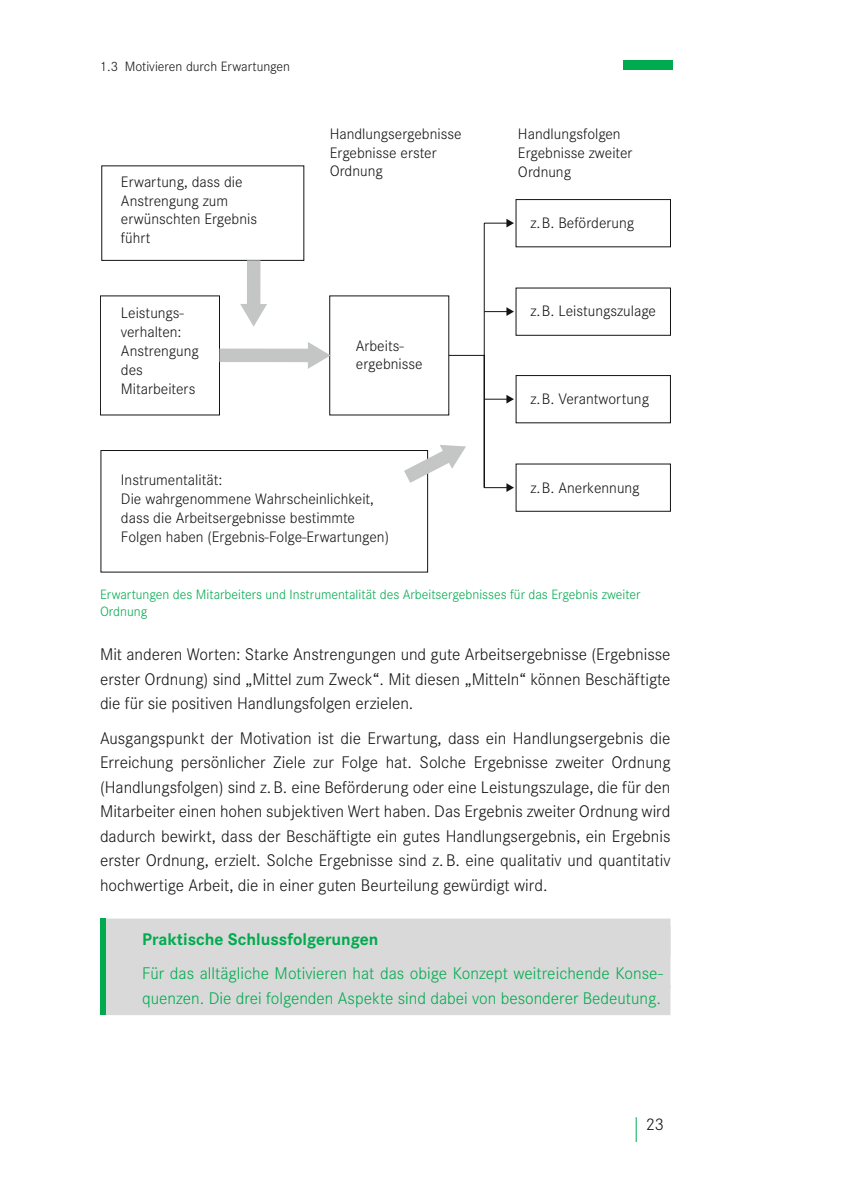
<style>
.page{position:relative;width:843px;height:1191px;background:#fff}
.page>*{position:absolute;margin:0;border:0;box-sizing:border-box;transform-origin:0 0}
.t1{font:300 17.5px/24.5px "Corporate S";color:#131413;text-align:justify}
.t2{font:300 17.5px/24.5px "Corporate S";color:#00aa4e}
.t3{font:700 17.5px "Corporate S";color:#00aa4e}
.t4{font:300 15.75px/18.9px "Corporate S";color:#131413}
.t5{font:300 14px/16.8px "Corporate S";color:#00aa4e}
.t6{font:300 14px "Corporate S";color:#131413}
</style>
<div class="page">
<div style="left:623px;top:60px;width:50px;height:10px;background:#00aa4e"></div>
<svg style="left:636px;top:1117px;width:1px;height:25px"></svg>
<div style="left:100px;top:918px;width:570px;height:35px;background:#d9d9d9"></div>
<div style="left:100px;top:953px;width:570px;height:35px;background:#d9d9d9"></div>
<div style="left:100px;top:985px;width:570px;height:30px;background:#d9d9d9"></div>
<div style="left:101px;top:165px;width:203px;height:96px;border:1px solid #131413"></div>
<div style="left:100px;top:295px;width:120px;height:120px;border:1px solid #131413"></div>
<div style="left:100px;top:450px;width:328px;height:122px;border:1px solid #131413"></div>
<div style="left:329px;top:295px;width:120px;height:120px;border:1px solid #131413"></div>
<svg style="left:240px;top:260px;width:27px;height:67px"></svg>
<svg style="left:219px;top:342px;width:112px;height:27px"></svg>
<div style="left:516px;top:199px;width:155px;height:48px;border:1px solid #131413"></div>
<div style="left:516px;top:288px;width:155px;height:48px;border:1px solid #131413"></div>
<div style="left:516px;top:375px;width:155px;height:48px;border:1px solid #131413"></div>
<div style="left:516px;top:463px;width:155px;height:49px;border:1px solid #131413"></div>
<svg style="left:404px;top:219px;width:110px;height:273px"></svg>
<div style="left:100px;top:918px;width:6px;height:97px;background:#00aa4e"></div>
<p class="t6" style="left:100px;top:58px;width:192px">1.3 Motivieren durch Erwartungen</p>
<p class="t4" style="left:121px;top:172px;width:138px">Erwartung, dass die<br>Anstrengung zum erwünschten Ergebnis führt</p>
<p class="t4" style="left:121px;top:304px;width:79px">Leistungs&shy;verhalten:<br>Anstrengung des<br>Mitarbeiters</p>
<p class="t4" style="left:330px;top:124px;width:133px">Handlungsergebnisse<br>Ergebnisse erster<br>Ordnung</p>
<p class="t4" style="left:518px;top:125px;width:116px">Handlungsfolgen<br>Ergebnisse zweiter<br>Ordnung</p>
<p class="t4" style="left:530px;top:213px;width:105px">z.B. Beförderung</p>
<p class="t4" style="left:356px;top:336px;width:68px">Arbeits&shy;ergebnisse</p>
<p class="t4" style="left:530px;top:302px;width:127px">z.B. Leistungszulage</p>
<p class="t4" style="left:530px;top:389px;width:120px">z.B. Verantwortung</p>
<p class="t4" style="left:121px;top:470px;width:270px">Instrumentalität:<br>Die wahrgenommene Wahrscheinlichkeit, dass die Arbeitsergebnisse bestimmte Folgen haben (Ergebnis-Folge-Erwartungen)</p>
<p class="t4" style="left:530px;top:478px;width:111px">z.B. Anerkennung</p>
<p class="t5" style="left:100px;top:586px;width:542px">Erwartungen des Mitarbeiters und Instrumentalität des Arbeitsergebnisses für das Ergebnis zweiter<br>Ordnung</p>
<p class="t1" style="left:100px;top:642px;width:572px">Mit anderen Worten: Starke Anstrengungen und gute Arbeitsergebnisse (Ergebnisse erster Ordnung) sind „Mittel zum Zweck“. Mit diesen „Mitteln“ können Beschäftigte die für sie positiven Handlungsfolgen erzielen.</p>
<p class="t1" style="left:100px;top:726px;width:572px">Ausgangspunkt der Motivation ist die Erwartung, dass ein Handlungsergebnis die Erreichung persönlicher Ziele zur Folge hat. Solche Ergebnisse zweiter Ordnung (Handlungsfolgen) sind z.B. eine Beförderung oder eine Leistungszulage, die für den Mitarbeiter einen hohen subjektiven Wert haben. Das Ergebnis zweiter Ordnung wird dadurch bewirkt, dass der Beschäftigte ein gutes Handlungsergebnis, ein Ergebnis erster Ordnung, erzielt. Solche Ergebnisse sind z.B. eine qualitativ und quantitativ hochwertige Arbeit, die in einer guten Beurteilung gewürdigt wird.</p>
<p class="t3" style="left:142px;top:929px;width:238px">Praktische Schlussfolgerungen</p>
<p class="t2" style="left:142px;top:961px;width:522px">Für das alltägliche Motivieren hat das obige Konzept weitreichende Konse&shy;quenzen. Die drei folgenden Aspekte sind dabei von besonderer Bedeutung.</p>
<p class="t1" style="left:646px;top:1112px;width:20px">23</p>
</div>
